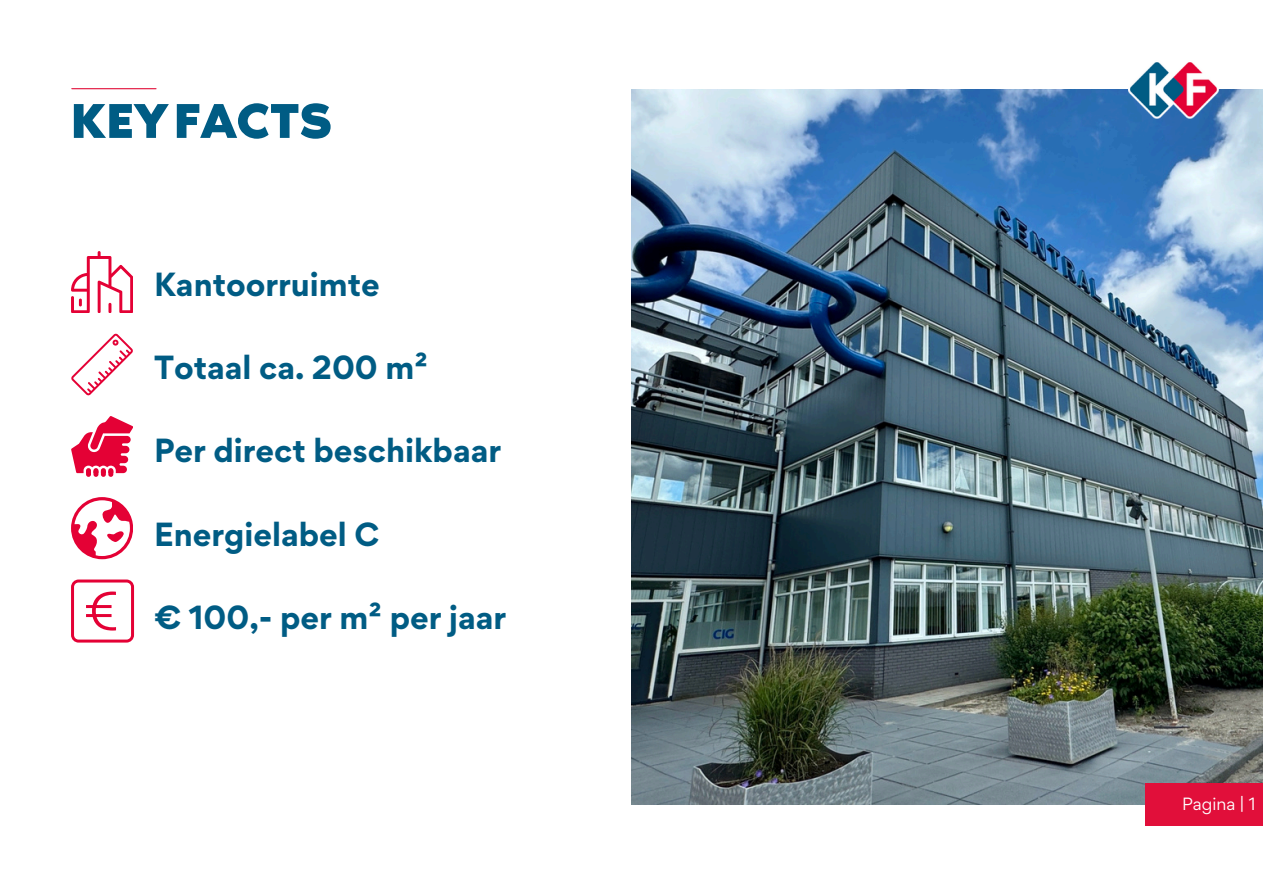
<style>
.page{position:relative;width:1263px;height:894px;background:#fff}
.page>*{position:absolute;margin:0;border:0;box-sizing:border-box;transform-origin:0 0}
.t1{font:61.35px "RTL Media Pro Medium";color:#005c84}
.t2{font:700 29.85px "Gordita";color:#005c84}
.t3{font:15.75px "Gordita";color:#fff}
</style>
<div class="page">
<hr style="left:72px;top:88px;width:84px;height:1px;background:#e10f3a">
<img style="left:631px;top:89px;width:632px;height:715px">
<img style="left:1128px;top:62px;width:90px;height:57px">
<svg style="left:71px;top:497px;width:62px;height:62px"></svg>
<svg style="left:71px;top:333px;width:62px;height:62px"></svg>
<svg style="left:71px;top:579px;width:63px;height:63px"></svg>
<svg style="left:71px;top:416px;width:62px;height:60px"></svg>
<svg style="left:71px;top:251px;width:62px;height:62px"></svg>
<div style="left:1146px;top:782px;width:117px;height:43px;background:#e10f3a"></div>
<p class="t1" style="left:71px;top:94px;width:262px">KEYFACTS</p>
<p class="t2" style="left:154px;top:264px;width:227px">Kantoorruimte</p>
<p class="t2" style="left:154px;top:347px;width:276px">Totaal ca. 200 m²</p>
<p class="t2" style="left:154px;top:430px;width:349px">Per direct beschikbaar</p>
<p class="t2" style="left:154px;top:513px;width:227px">Energielabel C</p>
<p class="t2" style="left:154px;top:597px;width:354px">€ 100,- per m² per jaar</p>
<h2 class="t3" style="left:1182px;top:793px;width:75px">Pagina | 1</h2>
</div>
